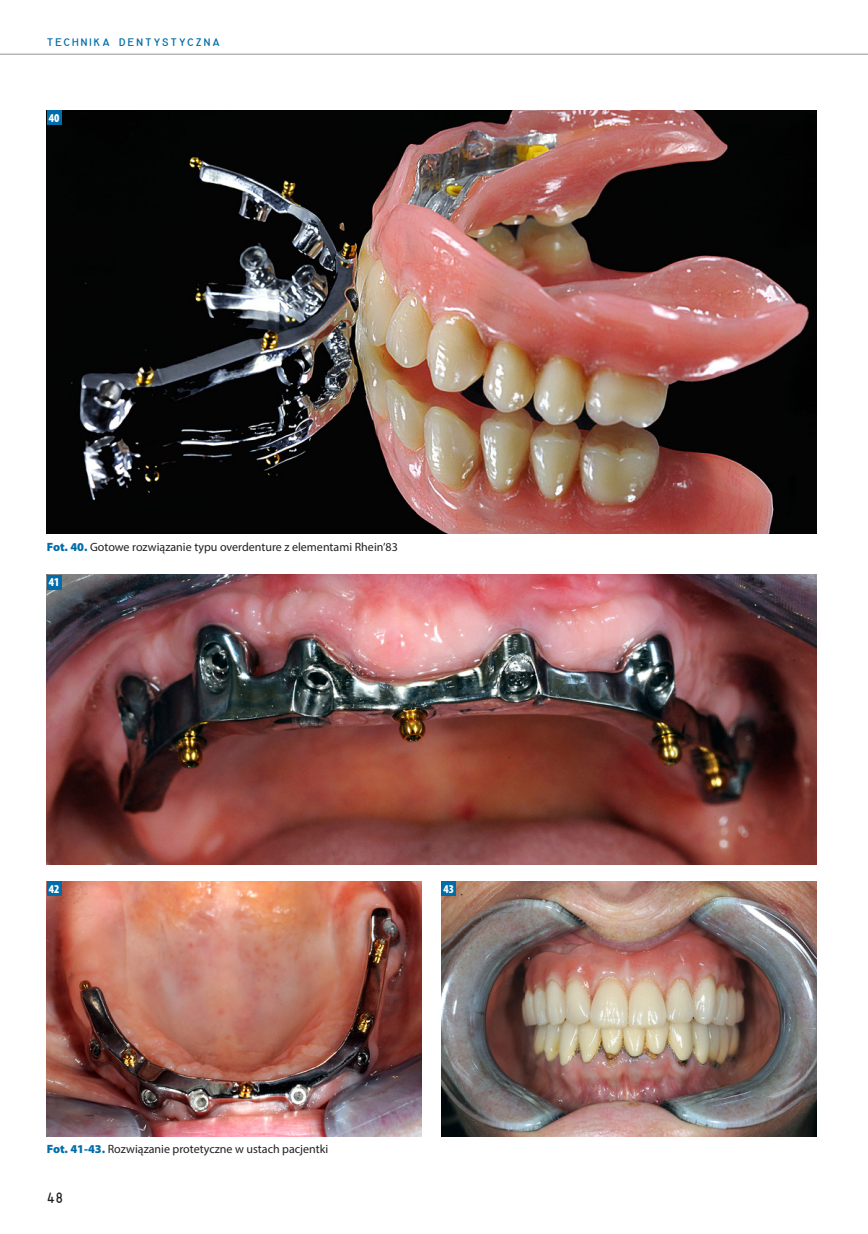
<style>
.page{position:relative;width:868px;height:1234px;background:#fff}
.page>*{position:absolute;margin:0;border:0;box-sizing:border-box;transform-origin:0 0}
.t1{font:15.75px "Gordon URWTCE Con";color:#231f20}
.podpis{font:12px "Myriad Pro";color:#231f20}
.t2{font:900 condensed 12px "Myriad Pro";color:#fff}
.t3{font:11.55px "Gordon URWTCE Con";letter-spacing:.145em;color:#006daa;scale:1.25 1}
.s1{font-weight:900;color:#006daa}
</style>
<div class="page">
<img style="left:441px;top:881px;width:375px;height:254px">
<img style="left:47px;top:881px;width:374px;height:254px">
<img style="left:47px;top:111px;width:769px;height:422px">
<img style="left:47px;top:574px;width:769px;height:290px">
<div style="left:47px;top:111px;width:14px;height:14px;background:#006daa"></div>
<div style="left:47px;top:574px;width:14px;height:15px;background:#006daa"></div>
<div style="left:47px;top:881px;width:14px;height:14px;background:#006daa"></div>
<div style="left:441px;top:881px;width:15px;height:14px;background:#006daa"></div>
<hr style="left:0;top:54px;width:867px;height:1px;background:#939598">
<p class="t3" style="left:47px;top:36px;width:140px">TECHNIKA DENTYSTYCZNA</p>
<p class="t2" style="left:49px;top:111px;width:12px">40</p>
<p class="podpis" style="left:47px;top:539px;width:352px"><span class="s1">Fot. 40.</span> Gotowe rozwiązanie typu overdenture z elementami Rhein’83</p>
<p class="t2" style="left:49px;top:575px;width:12px">41</p>
<p class="t2" style="left:49px;top:882px;width:12px">42</p>
<p class="t2" style="left:443px;top:882px;width:12px">43</p>
<p class="podpis" style="left:47px;top:1141px;width:283px"><span class="s1">Fot. 41-43.</span> Rozwiązanie protetyczne w ustach pacjentki</p>
<h1 class="t1" style="left:47px;top:1187px;width:18px">48</h1>
</div>
